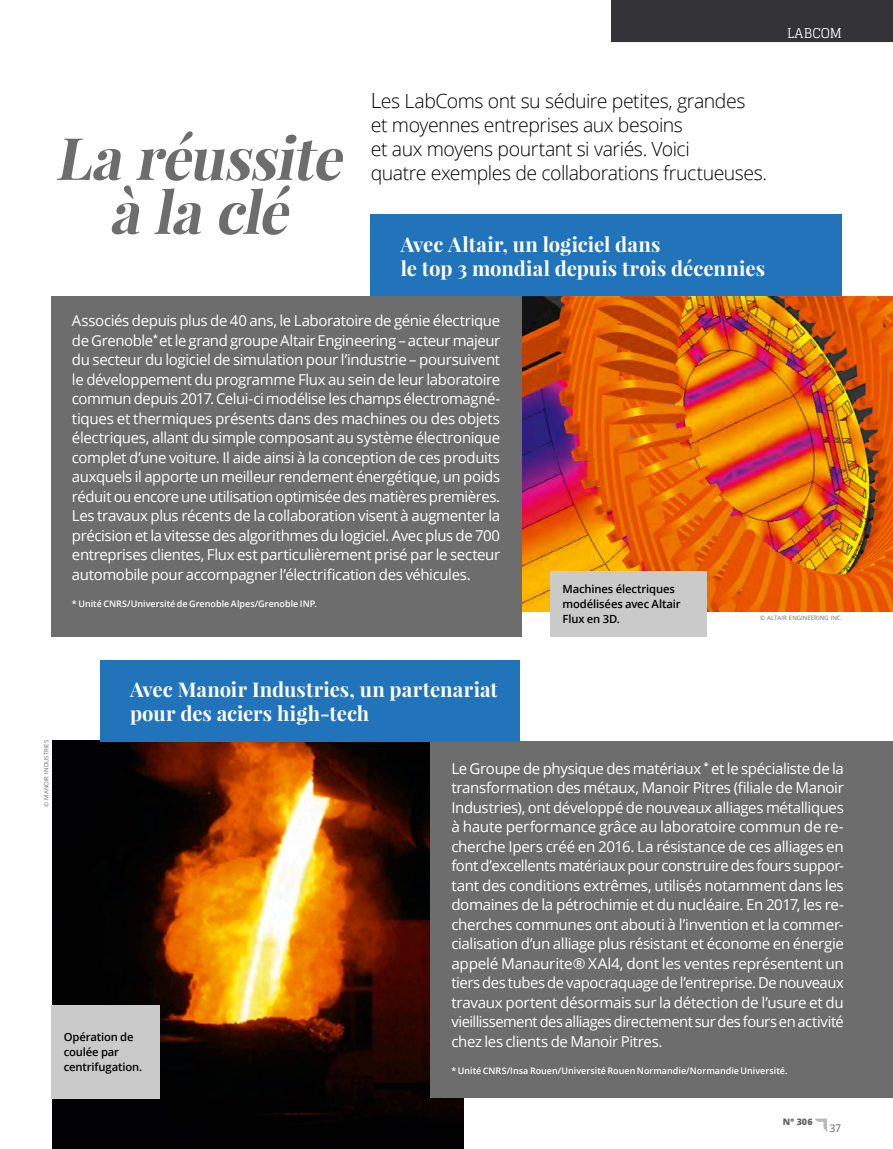
<style>
.page{position:relative;width:893px;height:1149px;background:#fff}
.page>*{position:absolute;margin:0;border:0;box-sizing:border-box;transform-origin:0 0}
.Note_bas_de_page{font:italic 700 58.5px "Playfair Display";color:#6d6d6d}
.Encadré_titre{font:700 20.25px/24.6px "Playfair Display";letter-spacing:.005em;color:#fff}
.Chapo_gros_antra{font:300 19.5px/24px "Open Sans";letter-spacing:-.025em;color:#000}
.Txt_courant_retrai{font:15px/19.5px "Open Sans";letter-spacing:-.025em;color:#fff;text-align:justify}
.t1{font:13.5px "Glegoo";letter-spacing:.005em;color:#fff}
.Légende_txt_blc{font:600 11.25px/15px "Open Sans";letter-spacing:-.01em;color:#000}
.t2{font:10.5px "Open Sans";color:#626261}
.Txt_courant_retrai-2{font:600 9px "Open Sans";color:#fff}
.t3{font:800 9px "Open Sans";color:#626261}
.Crédit_Photo{font:6px "Open Sans";letter-spacing:.005em;color:#6d6d6d}
.s1{font-size:21px}
</style>
<div class="page">
<img style="left:521px;top:296px;width:372px;height:315px">
<img style="left:52px;top:740px;width:412px;height:408px">
<div style="left:371px;top:214px;width:471px;height:82px;background:#2174b9"></div>
<div style="left:51px;top:296px;width:470px;height:341px;background:#6d6d6d"></div>
<div style="left:430px;top:741px;width:463px;height:356px;background:#6d6d6d"></div>
<div style="left:100px;top:659px;width:420px;height:82px;background:#2174b9"></div>
<div style="left:550px;top:571px;width:156px;height:65px;background:#cacaca"></div>
<div style="left:51px;top:1004px;width:109px;height:94px;background:#cacaca"></div>
<div style="left:611px;top:0;width:282px;height:43px;background:#343338"></div>
<svg style="left:815px;top:1118px;width:12px;height:13px"></svg>
<hr style="left:611px;top:42px;width:282px;height:1px;background:#fff">
<p class="t1" style="left:787px;top:25px;width:56px">LABCOM</p>
<p class="Chapo_gros_antra" style="left:371px;top:88px;width:376px"><span class="s1">L</span>es LabComs ont su séduire petites, grandes et moyennes entreprises aux besoins<br>et aux moyens pourtant si variés. Voici</p>
<p class="Note_bas_de_page" style="left:55px;top:121px;width:301px">La réussite</p>
<p class="Chapo_gros_antra" style="left:371px;top:160px;width:398px">quatre exemples de collaborations fructueuses.</p>
<p class="Note_bas_de_page" style="left:109px;top:175px;width:193px">à la clé</p>
<p class="Encadré_titre" style="left:401px;top:231px;width:366px">Avec Altair, un logiciel dans<br>le top 3 mondial depuis trois décennies</p>
<p class="Txt_courant_retrai" style="left:72px;top:310px;width:430px">Associés depuis plus de 40 ans, le Laboratoire de génie électrique de Grenoble<sup>*</sup> et le grand groupe Altair Engineering – acteur majeur du secteur du logiciel de simulation pour l’industrie – poursuivent le développement du programme Flux au sein de leur laboratoire commun depuis 2017. Celui-ci modélise les champs électromagné&shy;tiques et thermiques présents dans des machines ou des objets électriques, allant du simple composant au système électronique complet d’une voiture. Il aide ainsi à la conception de ces produits auxquels il apporte un meilleur rendement énergétique, un poids réduit ou encore une utilisation optimisée des matières premières.<br>Les travaux plus récents de la collaboration visent à augmenter la précision et la vitesse des algorithmes du logiciel. Avec plus de 700 entreprises clientes, Flux est particulièrement prisé par le secteur automobile pour accompagner l’électrification des véhicules.</p>
<p class="Txt_courant_retrai-2" style="left:72px;top:597px;width:246px">* Unité CNRS/Université de Grenoble Alpes/Grenoble INP.</p>
<p class="Légende_txt_blc" style="left:562px;top:581px;width:120px">Machines électriques modélisées avec Altair<br>Flux en 3D.</p>
<p class="Crédit_Photo" style="left:760px;top:613px;width:84px">© ALTAIR ENGINEERING INC.</p>
<p class="Crédit_Photo" style="left:42px;top:806px;width:68px;rotate:-90deg">© MANOIR INDUSTRIES</p>
<p class="Encadré_titre" style="left:130px;top:676px;width:369px">Avec Manoir Industries, un partenariat pour des aciers high-tech</p>
<p class="Légende_txt_blc" style="left:64px;top:1028px;width:80px">Opération de coulée par centrifugation.</p>
<p class="Txt_courant_retrai" style="left:451px;top:757px;width:394px">Le Groupe de physique des matériaux <sup>*</sup> et le spécialiste de la transformation des métaux, Manoir Pitres (filiale de Manoir Industries), ont développé de nouveaux alliages métalliques à haute performance grâce au laboratoire commun de re&shy;cherche Ipers créé en 2016. La résistance de ces alliages en font d’excellents matériaux pour construire des fours suppor&shy;tant des conditions extrêmes, utilisés notamment dans les domaines de la pétrochimie et du nucléaire. En 2017, les re&shy;cherches communes ont abouti à l’invention et la commer&shy;cialisation d’un alliage plus résistant et économe en énergie appelé Manaurite® XAl4, dont les ventes représentent un tiers des tubes de vapocraquage de l’entreprise. De nouveaux travaux portent désormais sur la détection de l’usure et du vieillissement des alliages directement sur des fours en activité chez les clients de Manoir Pitres.</p>
<p class="Txt_courant_retrai-2" style="left:451px;top:1063px;width:338px">* Unité CNRS/Insa Rouen/Université Rouen Normandie/Normandie Université.</p>
<p class="t3" style="left:783px;top:1114px;width:31px">N° 306</p>
<p class="t2" style="left:829px;top:1120px;width:13px">37</p>
</div>
